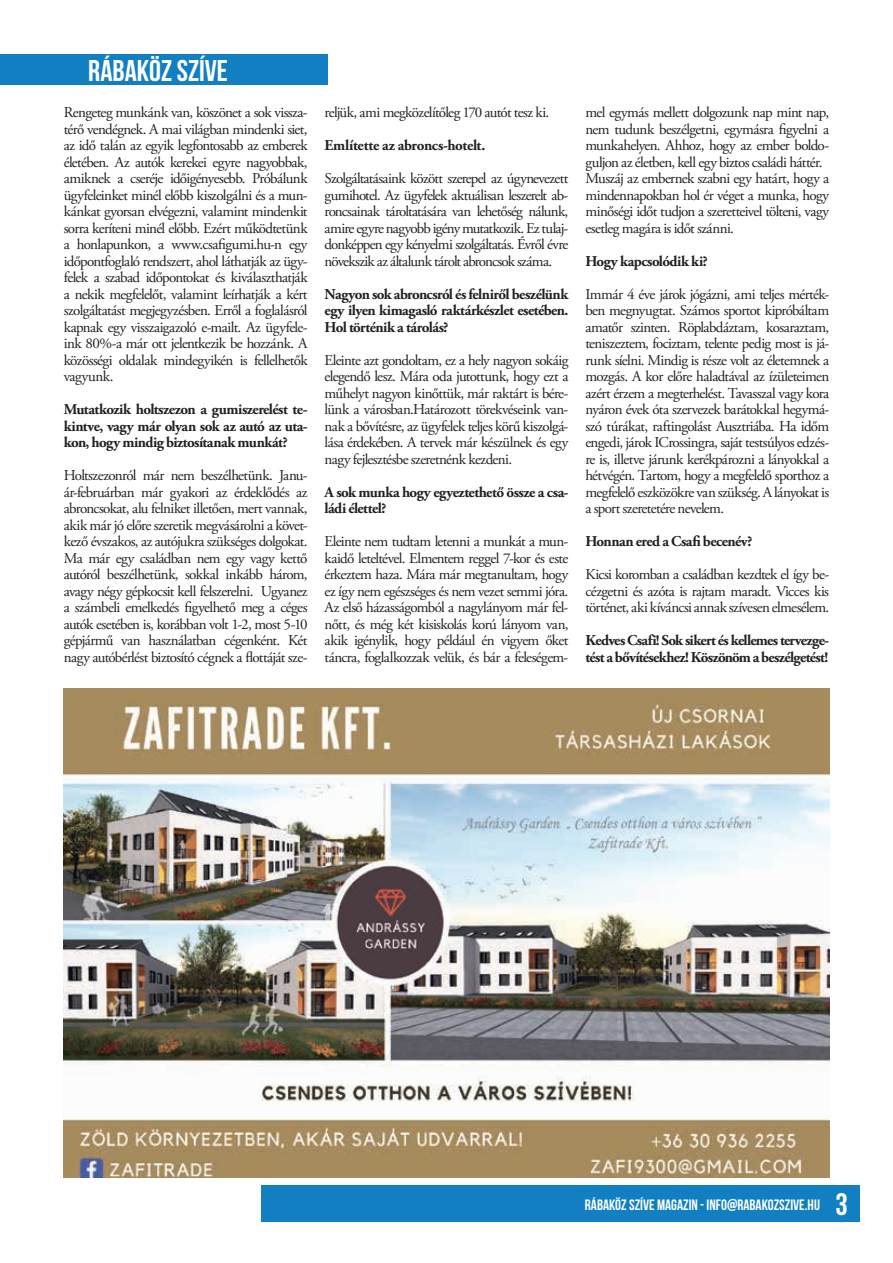
<style>
.page{position:relative;width:893px;height:1263px;background:#fff}
.page>*{position:absolute;margin:0;border:0;box-sizing:border-box;transform-origin:0 0}
.t1{font:30px "Bebas Neue";color:#fff}
.t2{font:15px/16.5px "Adobe Garamond Pro";letter-spacing:-.04em;color:#231f20;text-align:justify}
.t3{font:700 15px/16.5px "Adobe Garamond Pro";letter-spacing:-.04em;color:#231f20;text-align:justify}
.t4{font:15px "Bebas Neue";color:#fff}
.t5{font:700 15px "Adobe Garamond Pro";letter-spacing:-.02em;color:#231f20}
.s1{font-size:31.05px}
</style>
<div class="page">
<div style="left:0;top:54px;width:328px;height:31px;background:#127fc2"></div>
<div style="left:261px;top:1186px;width:598px;height:36px;background:#127fc2"></div>
<img style="left:64px;top:689px;width:765px;height:489px">
<h1 class="t1" style="left:88px;top:54px;width:141px">RÁBAKÖZ SZÍVE</h1>
<p class="t2" style="left:64px;top:105px;width:245px">Rengeteg munkánk van, köszönet a sok vissza&shy;térő vendégnek. A mai világban mindenki siet, az idő talán az egyik legfontosabb az emberek életében. Az autók kerekei egyre nagyobbak, amiknek a cseréje időigényesebb. Próbálunk ügyfeleinket minél előbb kiszolgálni és a mun&shy;kánkat gyorsan elvégezni, valamint mindenkit sorra keríteni minél előbb. Ezért működtetünk a honlapunkon, a www.csafigumi.hu-n egy időpontfoglaló rendszert, ahol láthatják az ügy&shy;felek a szabad időpontokat és kiválaszthatják a nekik megfelelőt, valamint leírhatják a kért szolgáltatást megjegyzésben. Erről a foglalásról kapnak egy visszaigazoló e-mailt. Az ügyfele&shy;ink 80%-a már ott jelentkezik be hozzánk. A közösségi oldalak mindegyikén is fellelhetők vagyunk.</p>
<p class="t3" style="left:64px;top:401px;width:245px">Mutatkozik holtszezon a gumiszerelést te&shy;kintve, vagy már olyan sok az autó az uta&shy;kon, hogy mindig biztosítanak munkát?</p>
<p class="t2" style="left:64px;top:468px;width:245px">Holtszezonról már nem beszélhetünk. Janu&shy;ár-februárban már gyakori az érdeklődés az abroncsokat, alu felniket illetően, mert vannak, akik már jó előre szeretik megvásárolni a követ&shy;kező évszakos, az autójukra szükséges dolgokat.<br>Ma már egy családban nem egy vagy kettő autóról beszélhetünk, sokkal inkább három, avagy négy gépkocsit kell felszerelni. Ugyanez a számbeli emelkedés figyelhető meg a céges autók esetében is, korábban volt 1-2, most 5-10 gépjármű van használatban cégenként. Két nagy autóbérlést biztosító cégnek a flottáját sze-</p>
<p class="t2" style="left:325px;top:105px;width:226px">reljük, ami megközelítőleg 170 autót tesz ki.</p>
<p class="t5" style="left:325px;top:137px;width:162px">Említette az abroncs-hotelt.</p>
<p class="t2" style="left:325px;top:171px;width:245px">Szolgáltatásaink között szerepel az úgynevezett gumihotel. Az ügyfelek aktuálisan leszerelt ab&shy;roncsainak tároltatására van lehetőség nálunk, amire egyre nagyobb igény mutatkozik. Ez tulaj&shy;donképpen egy kényelmi szolgáltatás. Évről évre növekszik az általunk tárolt abroncsok száma.</p>
<p class="t3" style="left:325px;top:286px;width:245px">Nagyon sok abroncsról és felniről beszélünk egy ilyen kimagasló raktárkészlet esetében.<br>Hol történik a tárolás?</p>
<p class="t2" style="left:325px;top:352px;width:245px">Eleinte azt gondoltam, ez a hely nagyon sokáig elegendő lesz. Mára oda jutottunk, hogy ezt a műhelyt nagyon kinőttük, már raktárt is bére&shy;lünk a városban.Határozott törekvéseink van&shy;nak a bővítésre, az ügyfelek teljes körű kiszolgá&shy;lása érdekében. A tervek már készülnek és egy nagy fejlesztésbe szeretnénk kezdeni.</p>
<p class="t3" style="left:325px;top:484px;width:245px">A sok munka hogy egyeztethető össze a csa&shy;ládi élettel?</p>
<p class="t2" style="left:325px;top:534px;width:245px">Eleinte nem tudtam letenni a munkát a mun&shy;kaidő leteltével. Elmentem reggel 7-kor és este érkeztem haza. Mára már megtanultam, hogy ez így nem egészséges és nem vezet semmi jóra.<br>Az első házasságomból a nagylányom már fel&shy;nőtt, és még két kisiskolás korú lányom van, akik igénylik, hogy például én vigyem őket táncra, foglalkozzak velük, és bár a feleségem-</p>
<p class="t2" style="left:585px;top:105px;width:245px;text-align:left">mel egymás mellett dolgozunk nap mint nap, nem tudunk beszélgetni, egymásra figyelni a munkahelyen. Ahhoz, hogy az ember boldo&shy;guljon az életben, kell egy biztos családi háttér.<br>Muszáj az embernek szabni egy határt, hogy a mindennapokban hol ér véget a munka, hogy minőségi időt tudjon a szeretteivel tölteni, vagy esetleg magára is időt szánni.</p>
<p class="t3" style="left:585px;top:253px;width:124px">Hogy kapcsolódik ki?</p>
<p class="t2" style="left:585px;top:286px;width:245px">Immár 4 éve járok jógázni, ami teljes mérték&shy;ben megnyugtat. Számos sportot kipróbáltam amatőr szinten. Röplabdáztam, kosaraztam, teniszeztem, fociztam, telente pedig most is já&shy;runk síelni. Mindig is része volt az életemnek a mozgás. A kor előre haladtával az ízületeimen azért érzem a megterhelést. Tavasszal vagy kora nyáron évek óta szervezek barátokkal hegymá&shy;szó túrákat, raftingolást Ausztriába. Ha időm engedi, járok ICrossingra, saját testsúlyos edzés&shy;re is, illetve járunk kerékpározni a lányokkal a hétvégén. Tartom, hogy a megfelelő sporthoz a megfelelő eszközökre van szükség. A lányokat is a sport szeretetére nevelem.</p>
<p class="t3" style="left:585px;top:533px;width:168px">Honnan ered a Csafi becenév?</p>
<p class="t2" style="left:585px;top:567px;width:245px">Kicsi koromban a családban kezdtek el így be&shy;cézgetni és azóta is rajtam maradt. Vicces kis történet, aki kíváncsi annak szívesen elmesélem.</p>
<p class="t3" style="left:585px;top:632px;width:245px">Kedves Csafi! Sok sikert és kellemes tervezge&shy;tést a bővítésekhez! Köszönöm a beszélgetést!</p>
<p class="t4" style="left:585px;top:1196px;width:264px">RÁBAKÖZ SZÍVE MAGAZIN - INFO@RABAKOZSZIVE.HU <span class="s1">3</span></p>
</div>
